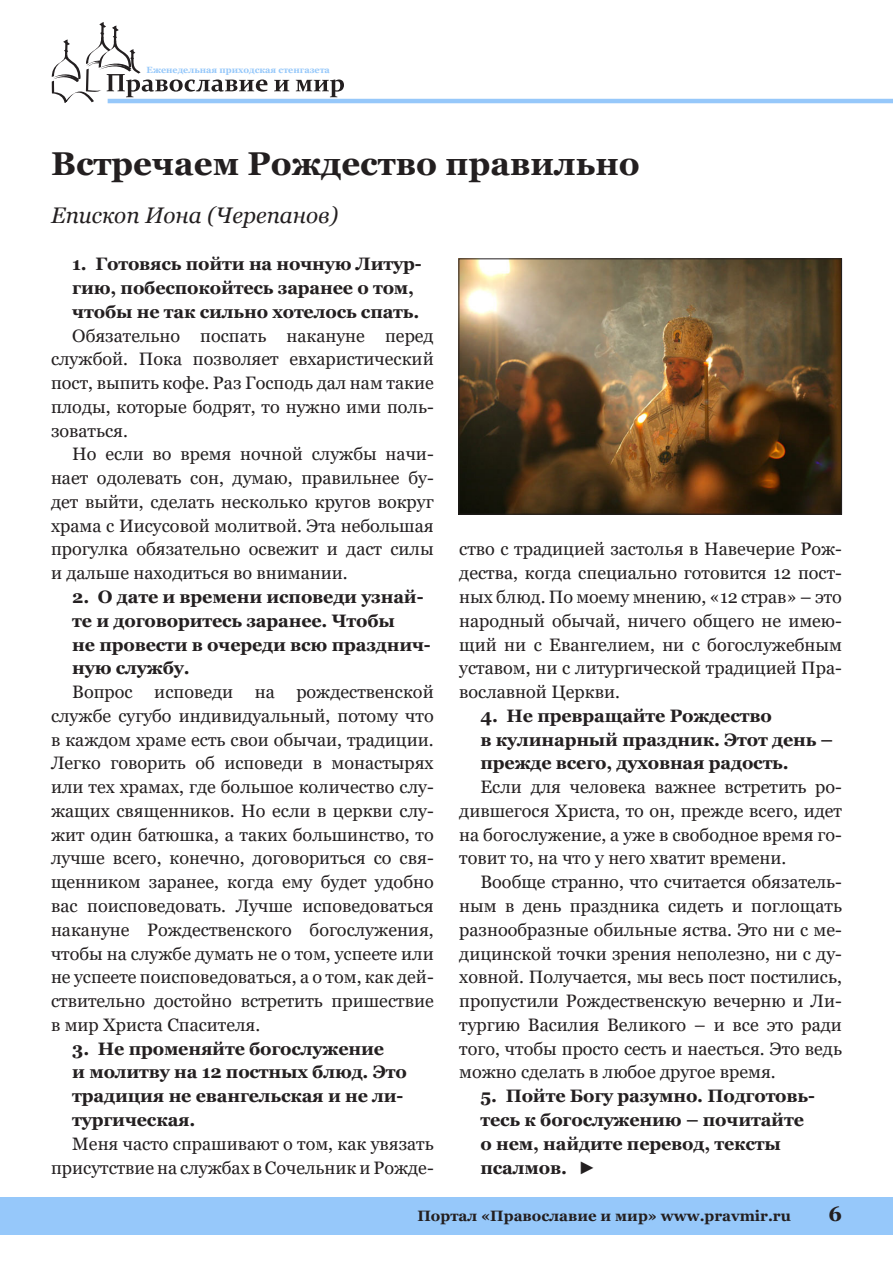
<style>
.page{position:relative;width:893px;height:1263px;background:#fff}
.page>*{position:absolute;margin:0;border:0;box-sizing:border-box;transform-origin:0 0}
.Zagolovok{font:700 33px "Georgia";color:#231f20}
.Author{font:italic 22.5px "Georgia";color:#231f20}
.t1{font:700 21px "Georgia";color:#231f20}
.Text{font:18px/23.7px "Georgia";color:#231f20;text-align:justify}
.text_vopros{font:700 18px/23.7px "Georgia";letter-spacing:-.01em;color:#231f20}
.Text-2{font:18px "Arial";color:#231f20}
.t2{font:700 15px "Georgia";color:#231f20}
.t3{font:700 9px "Georgia";color:#96c8fa}
</style>
<div class="page">
<svg style="left:52px;top:22px;width:215px;height:81px"></svg>
<svg style="left:274px;top:80px;width:15px;height:11px"></svg>
<svg style="left:296px;top:79px;width:48px;height:18px"></svg>
<hr style="left:108px;top:99px;width:785px;height:4px;background:#96c8fa">
<div style="left:0;top:1197px;width:893px;height:37px;background:#96c8fa"></div>
<img style="left:460px;top:260px;width:380px;height:252px">
<div style="left:458px;top:258px;width:384px;height:256px;border:1px solid #231f20"></div>
<p class="t3" style="left:147px;top:64px;width:185px">Еженедельная приходская стенгазета</p>
<p class="Zagolovok" style="left:51px;top:142px;width:590px">Встречаем Рождество правильно</p>
<p class="Author" style="left:51px;top:201px;width:289px">Епископ Иона (Черепанов)</p>
<p class="text_vopros" style="left:72px;top:252px;width:351px">1. Готовясь пойти на ночную Литур&shy;гию, побеспокойтесь заранее о том, чтобы не так сильно хотелось спать.</p>
<p class="Text" style="left:51px;top:324px;width:384px;text-indent:21px">Обязательно поспать накануне перед службой. Пока позволяет евхаристический пост, выпить кофе. Раз Господь дал нам такие плоды, которые бодрят, то нужно ими поль&shy;зоваться.</p>
<p class="Text" style="left:51px;top:443px;width:384px;text-indent:21px">Но если во время ночной службы начи&shy;нает одолевать сон, думаю, правильнее бу&shy;дет выйти, сделать несколько кругов вокруг храма с Иисусовой молитвой. Эта небольшая прогулка обязательно освежит и даст силы и дальше находиться во внимании.</p>
<p class="text_vopros" style="left:72px;top:585px;width:360px">2. О дате и времени исповеди узнай&shy;те и договоритесь заранее. Чтобы<br>не провести в очереди всю празднич&shy;ную службу.</p>
<p class="Text" style="left:51px;top:680px;width:384px;text-indent:21px">Вопрос исповеди на рождественской службе сугубо индивидуальный, потому что в каждом храме есть свои обычаи, традиции.<br>Легко говорить об исповеди в монастырях или тех храмах, где большое количество слу&shy;жащих священников. Но если в церкви слу&shy;жит один батюшка, а таких большинство, то лучше всего, конечно, договориться со свя&shy;щенником заранее, когда ему будет удобно вас поисповедовать. Лучше исповедоваться накануне Рождественского богослужения, чтобы на службе думать не о том, успеете или не успеете поисповедоваться, а о том, как дей&shy;ствительно достойно встретить пришествие в мир Христа Спасителя.</p>
<p class="text_vopros" style="left:72px;top:1037px;width:336px">3. Не променяйте богослужение<br>и молитву на 12 постных блюд. Это традиция не евангельская и не ли&shy;тургическая.</p>
<p class="Text" style="left:51px;top:1132px;width:384px;text-align:right">Меня часто спрашивают о том, как увязать присутствие на службах в Сочельник и Рожде-</p>
<p class="Text" style="left:459px;top:538px;width:384px">ство с традицией застолья в Навечерие Рож&shy;дества, когда специально готовится 12 пост&shy;ных блюд. По моему мнению, «12 страв» – это народный обычай, ничего общего не имею&shy;щий ни с Евангелием, ни с богослужебным уставом, ни с литургической традицией Пра&shy;вославной Церкви.</p>
<p class="text_vopros" style="left:480px;top:704px;width:354px">4. Не превращайте Рождество<br>в кулинарный праздник. Этот день – прежде всего, духовная радость.</p>
<p class="Text" style="left:459px;top:775px;width:384px;text-indent:21px">Если для человека важнее встретить ро&shy;дившегося Христа, то он, прежде всего, идет на богослужение, а уже в свободное время го&shy;товит то, на что у него хватит времени.</p>
<p class="Text" style="left:459px;top:870px;width:384px;text-indent:21px">Вообще странно, что считается обязатель&shy;ным в день праздника сидеть и поглощать разнообразные обильные яства. Это ни с ме&shy;дицинской точки зрения неполезно, ни с ду&shy;ховной. Получается, мы весь пост постились, пропустили Рождественскую вечерню и Ли&shy;тургию Василия Великого – и все это ради того, чтобы просто сесть и наесться. Это ведь можно сделать в любое другое время.</p>
<p class="text_vopros" style="left:480px;top:1084px;width:336px">5. Пойте Богу разумно. Подготовь&shy;тесь к богослужению – почитайте о нем, найдите перевод, тексты псалмов.</p>
<p class="Text-2" style="left:578px;top:1156px;width:19px">►</p>
<p class="t2" style="left:417px;top:1206px;width:375px">Портал «Православие и мир» www.pravmir.ru</p>
<p class="t1" style="left:828px;top:1200px;width:15px">6</p>
</div>
